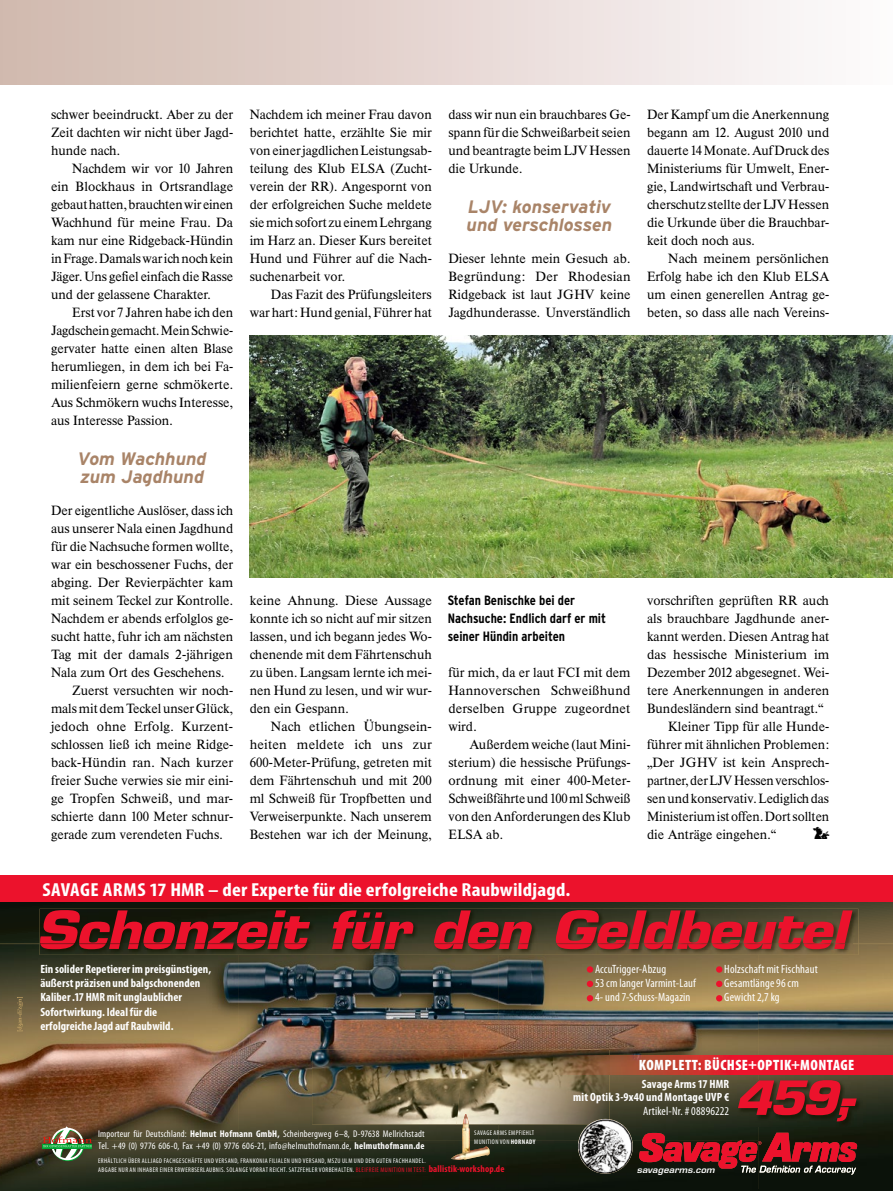
<style>
.page{position:relative;width:893px;height:1191px;background:#fff}
.page>*{position:absolute;margin:0;border:0;box-sizing:border-box;transform-origin:0 0}
.t1{font:italic 700 51.3px "Eurostile";letter-spacing:-.015em;color:#ec122c;scale:1.1 1}
.t2{font:italic 700 45.9px "Eurostile";color:#ec122c;scale:1.11 1}
.t3{font:700 condensed 18.9px "Myriad Pro";letter-spacing:.01em;color:#fff;scale:1.11 1}
.Hunde__Zwischenübers{font:italic 700 18px/18px "Parey Interstate";letter-spacing:-.005em;color:#a98468}
.t4{font:18px "DJZ Sonderzeichen";color:#000}
.t5{font:900 condensed 15px "Myriad Pro";letter-spacing:.025em;color:#fff}
.Hunde__Bildunterschr{font:700 condensed 13.5px/18px "Parey Interstate";color:#000}
.Hunde__Text_mit_Einz{font:500 13.2px/18px "Parey Times BQ";color:#000;text-align:justify}
.Hunde__Text_ohne_Ein{font:500 13.2px/18px "Parey Times BQ";color:#000;text-align:justify}
.t6{font:700 condensed 12px/14.4px "Myriad Pro";letter-spacing:.005em;color:#fff}
.t7{font:condensed 12px/14.4px "Myriad Pro";letter-spacing:.01em;color:#fff}
.t8{font:condensed 9.75px/12px "Myriad Pro";letter-spacing:.02em;color:#fff}
.t9{font:italic 600 8.7px "Eurostile";letter-spacing:.015em;color:#fff;scale:1.07 1}
.t10{font:condensed 6.75px/8.1px "Myriad Pro";letter-spacing:.055em;color:#fff}
.s1{font-weight:400}
.s2{font-weight:700}
.s3{color:#ec122c}
.s4{font-weight:700;font-size:9.75px;color:#ec122c}
</style>
<div class="page">
<div style="left:0;top:0;width:893px;height:85px;background:linear-gradient(to right,#d0b7ac,#fefbfd)"></div>
<img style="left:250px;top:335px;width:643px;height:242px">
<svg style="left:0;top:901px;width:893px;height:42px;background:#3c281c"></svg>
<div style="left:0;top:875px;width:893px;height:26px;background:#ec122c"></div>
<img style="left:40px;top:908px;width:818px;height:46px">
<img style="left:40px;top:910px;width:813px;height:33px">
<img style="left:0;top:1189px;width:893px;height:2px">
<img style="left:0;top:943px;width:893px;height:1px">
<svg style="left:40px;top:943px;width:805px;height:1px"></svg>
<img style="left:0;top:944px;width:239px;height:196px">
<img style="left:238px;top:954px;width:520px;height:186px">
<img style="left:758px;top:944px;width:135px;height:245px">
<img style="left:0;top:1140px;width:759px;height:49px">
<img style="left:464px;top:1049px;width:145px;height:75px">
<img style="left:312px;top:1049px;width:152px;height:75px">
<img style="left:40px;top:944px;width:805px;height:5px">
<svg style="left:639px;top:1132px;width:219px;height:42px;background:#762023"></svg>
<img style="left:637px;top:1168px;width:78px;height:6px">
<img style="left:451px;top:1124px;width:39px;height:35px">
<svg style="left:463px;top:1114px;width:6px;height:10px"></svg>
<svg style="left:587px;top:966px;width:6px;height:6px"></svg>
<div style="left:587px;top:980px;width:6px;height:7px;background:#ec122c;border-radius:50%"></div>
<svg style="left:587px;top:995px;width:6px;height:6px"></svg>
<svg style="left:716px;top:966px;width:6px;height:6px"></svg>
<div style="left:716px;top:980px;width:6px;height:7px;background:#ec122c;border-radius:50%"></div>
<svg style="left:716px;top:995px;width:6px;height:6px"></svg>
<img style="left:554px;top:1055px;width:339px;height:19px">
<img style="left:738px;top:1080px;width:124px;height:46px">
<svg style="left:17px;top:997px;width:6px;height:34px"></svg>
<svg style="left:43px;top:1126px;width:49px;height:35px;background:#727958"></svg>
<img style="left:578px;top:1118px;width:55px;height:55px;border-radius:27px">
<p class="Hunde__Text_ohne_Ein" style="left:51px;top:106px;width:184px">schwer beeindruckt. Aber zu der Zeit dachten wir nicht über Jagd&shy;hunde nach.</p>
<p class="Hunde__Text_mit_Einz" style="left:51px;top:160px;width:184px;text-indent:21px">Nachdem wir vor 10 Jahren ein Blockhaus in Ortsrandlage gebaut hatten, brauchten wir einen Wachhund für meine Frau. Da kam nur eine Ridgeback-Hündin in Frage. Damals war ich noch kein Jäger. Uns gefiel einfach die Rasse und der gelassene Charakter.</p>
<p class="Hunde__Text_mit_Einz" style="left:51px;top:304px;width:184px;text-indent:21px">Erst vor 7 Jahren habe ich den Jagdschein gemacht. Mein Schwie&shy;gervater hatte einen alten Blase herumliegen, in dem ich bei Fa&shy;milienfeiern gerne schmökerte.<br>Aus Schmökern wuchs Interesse, aus Interesse Passion.</p>
<p class="Hunde__Zwischenübers" style="left:78px;top:450px;width:131px">Vom Wachhund zum Jagdhund</p>
<p class="Hunde__Text_ohne_Ein" style="left:51px;top:502px;width:184px">Der eigentliche Auslöser, dass ich aus unserer Nala einen Jagdhund für die Nachsuche formen wollte, war ein beschossener Fuchs, der abging. Der Revierpächter kam mit seinem Teckel zur Kontrolle.<br>Nachdem er abends erfolglos ge&shy;sucht hatte, fuhr ich am nächsten Tag mit der damals 2-jährigen Nala zum Ort des Geschehens.</p>
<p class="Hunde__Text_mit_Einz" style="left:51px;top:682px;width:184px;text-indent:21px">Zuerst versuchten wir noch&shy;mals mit dem Teckel unser Glück, jedoch ohne Erfolg. Kurzent&shy;schlossen ließ ich meine Ridge&shy;back-Hündin ran. Nach kurzer freier Suche verwies sie mir eini&shy;ge Tropfen Schweiß, und mar&shy;schierte dann 100 Meter schnur&shy;gerade zum verendeten Fuchs.</p>
<p class="Hunde__Text_ohne_Ein" style="left:250px;top:106px;width:184px">Nachdem ich meiner Frau davon berichtet hatte, erzählte Sie mir von einer jagdlichen Leistungsab&shy;teilung des Klub ELSA (Zucht&shy;verein der RR). Angespornt von der erfolgreichen Suche meldete sie mich sofort zu einem Lehrgang im Harz an. Dieser Kurs bereitet Hund und Führer auf die Nach&shy;suchenarbeit vor.</p>
<p class="Hunde__Text_mit_Einz" style="left:250px;top:286px;width:184px;text-align:right">Das Fazit des Prüfungsleiters war hart: Hund genial, Führer hat</p>
<p class="Hunde__Text_mit_Einz" style="left:448px;top:106px;width:184px">dass wir nun ein brauchbares Ge&shy;spann für die Schweißarbeit seien und beantragte beim LJV Hessen die Urkunde.</p>
<p class="Hunde__Zwischenübers" style="left:467px;top:198px;width:147px">LJV: konservativ und verschlossen</p>
<p class="Hunde__Text_ohne_Ein" style="left:448px;top:250px;width:184px">Dieser lehnte mein Gesuch ab.<br>Begründung: Der Rhodesian Ridgeback ist laut JGHV keine Jagdhunderasse. Unverständlich</p>
<p class="Hunde__Text_mit_Einz" style="left:250px;top:592px;width:184px">keine Ahnung. Diese Aussage konnte ich so nicht auf mir sitzen lassen, und ich begann jedes Wo&shy;chenende mit dem Fährtenschuh zu üben. Langsam lernte ich mei&shy;nen Hund zu lesen, und wir wur&shy;den ein Gespann.</p>
<p class="Hunde__Text_mit_Einz" style="left:250px;top:718px;width:184px;text-indent:21px">Nach etlichen Übungsein&shy;heiten meldete ich uns zur 600-Meter-Prüfung, getreten mit dem Fährtenschuh und mit 200 ml Schweiß für Tropfbetten und Verweiserpunkte. Nach unserem Bestehen war ich der Meinung,</p>
<p class="Hunde__Bildunterschr" style="left:448px;top:591px;width:160px">Stefan Benischke bei der<br>Nachsuche: Endlich darf er mit seiner Hündin arbeiten</p>
<p class="Hunde__Text_ohne_Ein" style="left:448px;top:664px;width:184px">für mich, da er laut FCI mit dem Hannoverschen Schweißhund derselben Gruppe zugeordnet wird.</p>
<p class="Hunde__Text_mit_Einz" style="left:448px;top:736px;width:184px;text-indent:21px">Außerdem weiche (laut Mini&shy;sterium) die hessische Prüfungs&shy;ordnung mit einer 400-Meter-Schweißfährte und 100 ml Schweiß von den Anforderungen des Klub ELSA ab.</p>
<p class="Hunde__Text_ohne_Ein" style="left:647px;top:106px;width:184px">Der Kampf um die Anerkennung begann am 12. August 2010 und dauerte 14 Monate. Auf Druck des Ministeriums für Umwelt, Ener&shy;gie, Landwirtschaft und Verbrau&shy;cherschutz stellte der LJV Hessen die Urkunde über die Brauchbar&shy;keit doch noch aus.</p>
<p class="Hunde__Text_mit_Einz" style="left:647px;top:250px;width:184px;text-indent:21px">Nach meinem persönlichen Erfolg habe ich den Klub ELSA um einen generellen Antrag ge&shy;beten, so dass alle nach Vereins-</p>
<p class="Hunde__Text_mit_Einz" style="left:647px;top:592px;width:184px">vorschriften geprüften RR auch als brauchbare Jagdhunde aner&shy;kannt werden. Diesen Antrag hat das hessische Ministerium im Dezember 2012 abgesegnet. Wei&shy;tere Anerkennungen in anderen Bundesländern sind beantragt.“</p>
<p class="Hunde__Text_mit_Einz" style="left:647px;top:718px;width:184px;text-indent:21px">Kleiner Tipp für alle Hunde&shy;führer mit ähnlichen Problemen: „Der JGHV ist kein Ansprech&shy;partner, der LJV Hessen verschlos&shy;sen und konservativ. Lediglich das Ministerium ist offen. Dort sollten die Anträge eingehen.“</p>
<p class="t4" style="left:813px;top:823px;width:18px">j</p>
<p class="t3" style="left:42px;top:878px;width:477px">SAVAGE ARMS 17 HMR – der Experte für die erfolgreiche Raubwildjagd.</p>
<p class="t1" style="left:36px;top:898px;width:739px">Schonzeit für den Geldbeutel</p>
<p class="t6" style="left:40px;top:961px;width:172px">Ein solider Repetiererimpreisgünstigen, äußerst präzisen und balgschonenden Kaliber.17 HMRmit unglaublicher Sofortwirkung. Idealfür die erfolgreiche Jagd auf Raubwild.</p>
<p class="t7" style="left:595px;top:961px;width:102px">AccuTrigger-Abzug<br>53cm langer Varmint-Lauf<br>4-und7-Schuss-Magazin</p>
<p class="t7" style="left:724px;top:961px;width:95px">Holzschaft mitFischhaut<br>Gesamtlänge96cm<br>Gewicht2,7kg</p>
<p class="t5" style="left:639px;top:1057px;width:217px">KOMPLETT: BÜCHSE+OPTIK+MONTAGE</p>
<p class="t2" style="left:734px;top:1069px;width:108px">459,-</p>
<p class="t6" style="left:573px;top:1076px;width:157px;line-height:13.5px;text-align:right">Savage Arms 17 HMR<br>mit Optik 3-9x40 und Montage UVP €<br><span class="s1">Artikel-Nr.#08896222</span></p>
<p class="t8" style="left:98px;top:1127px;width:328px">Importeur für Deutschland: <span class="s2">Helmut Hofmann GmbH,</span> Scheinbergweg 6–8, D-97638 Mellrichstadt<br>Tel. +49 (0) 9776 606-0, Fax +49 (0) 9776 606-21, info@helmuthofmann.de, <span class="s2">helmuthofmann.de</span></p>
<p class="t10" style="left:474px;top:1129px;width:63px">SAVAGE ARMS EMPFIEHLT<br>MUNITION VON <span class="s2">HORNADY</span></p>
<p class="t10" style="left:98px;top:1156px;width:408px;line-height:9px">ERHÄLTLICH ÜBER ALLJAGD FACHGESCHÄFTE UND VERSAND, FRANKONIA FILIALEN UND VERSAND, MSZU ULM UND DEN GUTEN FACHHANDEL.<br>ABGABE NUR AN INHABER EINER ERWERBSERLAUBNIS. SOLANGE VORRAT REICHT. SATZFEHLER VORBEHALTEN. <span class="s3">BLEIFREIE MUNITION IM TEST:</span> <span class="s4">ballistik-workshop.de</span></p>
<p class="t9" style="left:637px;top:1163px;width:74px">savagearms.com</p>
</div>
